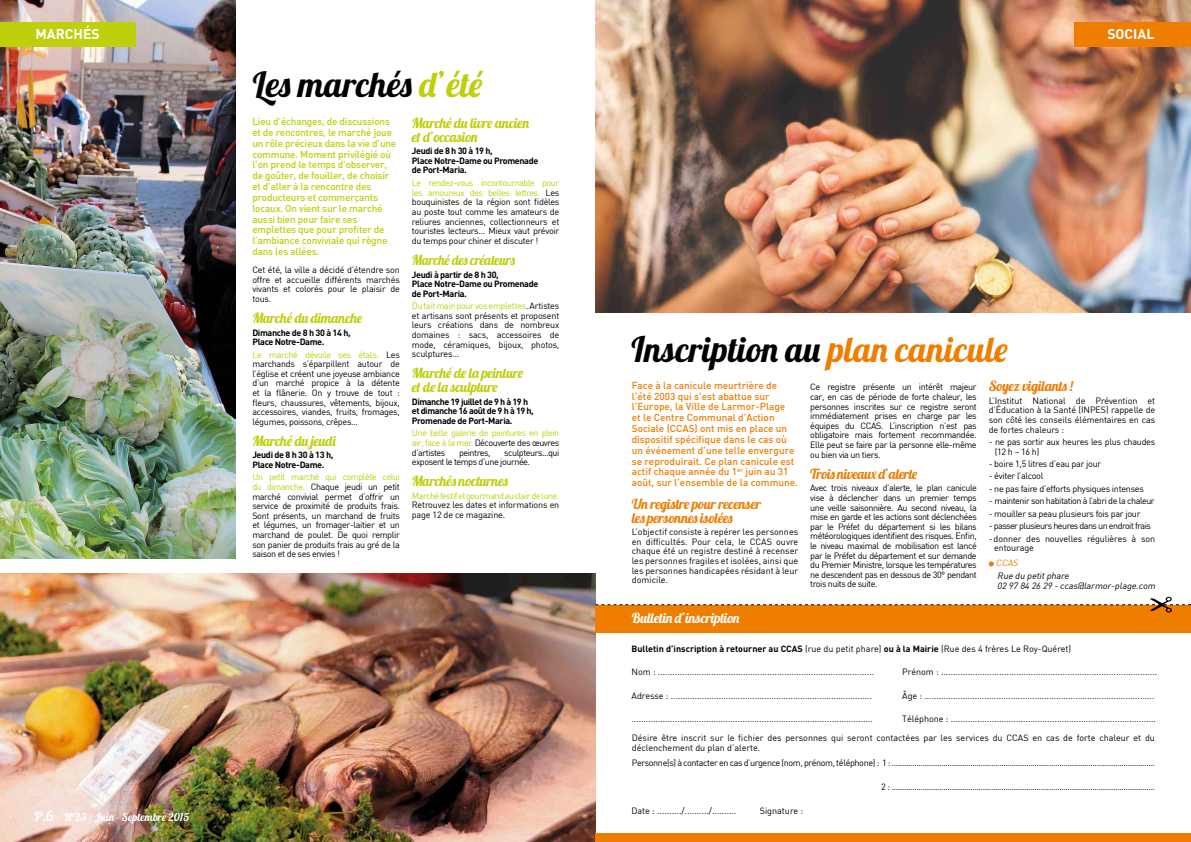
<style>
.page{position:relative;width:1191px;height:842px;background:#fff}
.page>*{position:absolute;margin:0;border:0;box-sizing:border-box;transform-origin:0 0}
.t1{font:35px "Lobster 1.4";letter-spacing:.045em;color:#000}
.t2{font:35px "Lobster 1.4";letter-spacing:.015em;color:#000}
.t3{font:14px/14px "Lobster 1.4";letter-spacing:.025em;color:#becf0b}
.t4{font:14px/14px "Lobster 1.4";color:#ef7d00}
.t5{font:14px "Lobster 1.4";letter-spacing:.025em;color:#fff}
.t6{font:14px "Lobster 1.4";color:#becf0b;scale:.95 1}
.t7{font:700 14px "DIN";color:#fff}
.t8{font:11px "Lobster 1.4";color:#fff}
.t9{font:500 10px/10.9px "DIN";letter-spacing:-.02em;color:#becf0b}
.t10{font:500 10px/10.8px "DIN";color:#ef7d00}
.t11{font:9px/9.6px "DIN";letter-spacing:-.03em;color:#000;text-align:justify}
.t12{font:9px/19.3px "DIN";color:#000;text-align:right}
.t13{font:700 9px/9.6px "DIN";letter-spacing:-.04em;color:#000}
.t14{font:9px/9.6px "DIN";letter-spacing:-.05em;color:#becf0b;text-align:justify}
.t15{font:9px/9.6px "DIN";letter-spacing:-.05em;color:#000}
.t16{font:700 9px "DIN";color:#000}
.t17{font:9px/12.4px "DIN";letter-spacing:-.06em;color:#000}
.t18{font:italic 9px/9.6px "DIN";color:#000}
.t19{font:9px "DIN";letter-spacing:-.01em;color:#000}
.t20{font:italic 9px "DIN";color:#ef7d00}
.s1{color:#becf0b}
.s2{color:#000}
.s3{font-size:14px}
.s4{color:#ef7d00}
.s5{font-weight:400}
</style>
<div class="page">
<img style="left:0;top:0;width:235px;height:558px">
<div style="left:0;top:22px;width:136px;height:25px;background:#becf0b"></div>
<img style="left:0;top:574px;width:595px;height:268px">
<div style="left:595px;top:605px;width:596px;height:27px;background:#ef7d00"></div>
<div style="left:595px;top:833px;width:596px;height:9px;background:#ef7d00"></div>
<img style="left:595px;top:0;width:596px;height:312px">
<div style="left:1074px;top:22px;width:117px;height:25px;background:#ef7d00"></div>
<svg style="left:988px;top:561px;width:6px;height:5px"></svg>
<svg style="left:595px;top:596px;width:596px;height:17px"></svg>
<h2 class="t7" style="left:35px;top:25px;width:66px">MARCHÉS</h2>
<h1 class="t2" style="left:253px;top:62px;width:231px">Les marchés <span class="s1">d’été</span></h1>
<p class="t9" style="left:252px;top:116px;width:145px">Lieu d’échanges, de discussions et de rencontres, le marché joue un rôle précieux dans la vie d’une commune. Moment privilégié où l’on prend le temps d’observer, de goûter, de fouiller, de choisir et d’aller à la rencontre des producteurs et commerçants locaux. On vient sur le marché aussi bien pour faire ses emplettes que pour profiter de l’ambiance conviviale qui règne dans les allées.</p>
<p class="t11" style="left:252px;top:265px;width:149px">Cet été, la ville a décidé d’étendre son offre et accueille différents marchés vivants et colorés pour le plaisir de tous.</p>
<h2 class="t3" style="left:252px;top:311px;width:111px">Marché du dimanche</h2>
<p class="t13" style="left:252px;top:327px;width:100px">Dimanche de 8 h 30 à 14 h,<br>Place Notre-Dame.</p>
<p class="t11" style="left:252px;top:349px;width:149px"><span class="s1">Le marché dévoile ses étals.</span> Les marchands s’éparpillent autour de l’église et créent une joyeuse ambiance d’un marché propice à la détente et la flânerie. On y trouve de tout : fleurs, chaussures, vêtements, bijoux, accessoires, viandes, fruits, fromages, légumes, poissons, crêpes…</p>
<h2 class="t3" style="left:252px;top:434px;width:85px">Marché du jeudi</h2>
<p class="t13" style="left:252px;top:450px;width:82px">Jeudi de 8 h 30 à 13 h,<br>Place Notre-Dame.</p>
<p class="t11" style="left:252px;top:472px;width:149px"><span class="s1">Un petit marché qui complète celui du dimanche.</span> Chaque jeudi un petit marché convivial permet d’offrir un service de proximité de produits frais.<br>Sont présents, un marchand de fruits et légumes, un fromager-laitier et un marchand de poulet. De quoi remplir son panier de produits frais au gré de la saison et de ses envies !</p>
<h2 class="t3" style="left:412px;top:115px;width:119px">Marché du livre ancien et d’occasion</h2>
<p class="t13" style="left:412px;top:146px;width:128px">Jeudi de 8 h 30 à 19 h,<br>Place Notre-Dame ou Promenade de Port-Maria.</p>
<p class="t11" style="left:412px;top:177px;width:149px"><span class="s1">Le rendez-vous incontournable pour les amoureux des belles lettres.</span> Les bouquinistes de la région sont fidèles au poste tout comme les amateurs de reliures anciennes, collectionneurs et touristes lecteurs… Mieux vaut prévoir du temps pour chiner et discuter !</p>
<h2 class="t6" style="left:412px;top:251px;width:110px">Marché des créateurs</h2>
<p class="t13" style="left:412px;top:269px;width:128px">Jeudi à partir de 8 h 30,<br>Place Notre-Dame ou Promenade de Port-Maria.</p>
<p class="t11" style="left:412px;top:301px;width:149px"><span class="s1">Du fait main pour vos emplettes</span>. Artistes et artisans sont présents et proposent leurs créations dans de nombreux domaines : sacs, accessoires de mode, céramiques, bijoux, photos, sculptures…</p>
<h2 class="t3" style="left:412px;top:366px;width:113px">Marché de la peinture et de la sculpture</h2>
<p class="t13" style="left:412px;top:396px;width:123px">Dimanche 19 juillet de 9 h à 19 h et dimanche 16 août de 9 h à 19 h,<br>Promenade de Port-Maria.</p>
<p class="t14" style="left:412px;top:428px;width:149px">Une belle galerie de peintures en plein air, face à la mer. <span class="s2">Découverte des œuvres d’artistes</span></p>
<p class="t15" style="left:412px;top:447px;width:149px;text-indent:92px">sculpteurs...qui exposent le temps d’une journée.</p>
<h2 class="t3" style="left:412px;top:474px;width:97px">Marchés nocturnes</h2>
<p class="t14" style="left:412px;top:490px;width:149px">Marché festif et gourmand au clair de lune.</p>
<p class="t11" style="left:412px;top:500px;width:149px">Retrouvez les dates et informations en page 12 de ce magazine.</p>
<p class="t15" style="left:459px;top:447px;width:33px">peintres,</p>
<p class="t8" style="left:35px;top:810px;width:156px"><span class="s3">P.6</span> N°23 / Juin - Septembre 2015</p>
<h2 class="t7" style="left:1107px;top:25px;width:49px">SOCIAL</h2>
<h1 class="t1" style="left:631px;top:327px;width:377px">Inscription au <span class="s4">plan canicule</span></h1>
<p class="t10" style="left:632px;top:379px;width:168px">Face à la canicule meurtrière de l’été 2003 qui s’est abattue sur l’Europe, la Ville de Larmor-Plage<br>et le Centre Communal d’Action Sociale (CCAS) ont mis en place un dispositif spécifique dans le cas où un événement d’une telle envergure se reproduirait. Ce plan canicule est actif chaque année du 1<sup>er</sup> juin au 31 août, sur l’ensemble de la commune.</p>
<h2 class="t4" style="left:632px;top:497px;width:131px">Un registre pour recenser les personnes isolées</h2>
<p class="t11" style="left:632px;top:527px;width:168px">L’objectif consiste à repérer les personnes en difficultés. Pour cela, le CCAS ouvre chaque été un registre destiné à recenser les personnes fragiles et isolées, ainsi que les personnes handicapées résidant à leur domicile.</p>
<h2 class="t4" style="left:988px;top:379px;width:86px">Soyez vigilants !</h2>
<p class="t11" style="left:988px;top:395px;width:168px">L’Institut National de Prévention et d’Éducation à la Santé (INPES) rappelle de son côté les conseils élémentaires en cas de fortes chaleurs :</p>
<p class="t11" style="left:994px;top:437px;width:162px;text-indent:-6px">- ne pas sortir aux heures les plus chaudes (12 h – 16 h)</p>
<p class="t11" style="left:988px;top:459px;width:114px">- boire 1,5 litres d’eau par jour</p>
<p class="t11" style="left:988px;top:471px;width:56px">- éviter l’alcool</p>
<p class="t11" style="left:988px;top:484px;width:157px">- ne pas faire d’efforts physiques intenses</p>
<p class="t15" style="left:988px;top:496px;width:167px">- maintenir son habitation à l’abri de la chaleur</p>
<p class="t11" style="left:988px;top:508px;width:153px">- mouiller sa peau plusieurs fois par jour</p>
<p class="t17" style="left:988px;top:520px;width:168px">- passer plusieurs heures dans un endroit frais -donner des nouvelles régulières à son</p>
<p class="t19" style="left:994px;top:542px;width:41px">entourage</p>
<p class="t20" style="left:996px;top:558px;width:26px">CCAS</p>
<p class="t18" style="left:997px;top:571px;width:161px">Rue du petitphare<br>02 97 84 26 29 - ccas@larmor-plage.com</p>
<p class="t11" style="left:810px;top:382px;width:168px">Ce registre présente un intérêt majeur car, en cas de période de forte chaleur, les personnes inscrites sur ce registre seront immédiatement prises en charge par les équipes du CCAS. L’inscription n’est pas obligatoire mais fortement recommandée.<br>Elle peut se faire par la personne elle-même ou bien via un tiers.</p>
<h2 class="t4" style="left:810px;top:467px;width:108px">Trois niveaux d’alerte</h2>
<p class="t11" style="left:810px;top:483px;width:168px">Avec trois niveaux d’alerte, le plan canicule vise à déclencher dans un premier temps une veille saisonnière. Au second niveau, la mise en garde et les actions sont déclenchées par le Préfet du département si les bilans météorologiques identifient des risques. Enfin, le niveau maximal de mobilisation est lancé par le Préfet du département et sur demande du Premier Ministre, lorsque les températures ne descendent pas en dessous de 30° pendant trois nuits de suite.</p>
<h2 class="t5" style="left:632px;top:609px;width:109px">Bulletin d’inscription</h2>
<p class="t16" style="left:631px;top:643px;width:441px">Bulletin d’inscription à retourner au CCAS <span class="s5">(rue du petit phare)</span> ou à la Mairie <span class="s5">(Rue des 4 frères Le Roy-Quéret)</span></p>
<p class="t11" style="left:902px;top:667px;width:257px">Prénom : .........................................................................................</p>
<p class="t11" style="left:902px;top:690px;width:254px">Âge : ................................................................................................</p>
<p class="t12" style="left:632px;top:709px;width:525px">Téléphone : .....................................................................................<br>Désire être inscrit sur le fichier des personnes qui seront contactées par les services du CCAS en cas de forte chaleur et du</p>
<p class="t11" style="left:632px;top:740px;width:525px;line-height:15.3px">déclenchement du plan d’alerte.<br>Personne(s) à contacter en cas d’urgence (nom, prénom, téléphone) : 1 : ...............................................................................................................................</p>
<p class="t11" style="left:881px;top:781px;width:275px">2 : ...............................................................................................................................</p>
<p class="t11" style="left:631px;top:667px;width:244px">Nom : .........................................................................................</p>
<p class="t12" style="left:631px;top:686px;width:242px">Adresse : ....................................................................................</p>
<p class="t11" style="left:631px;top:714px;width:243px">....................................................................................................</p>
<p class="t11" style="left:631px;top:805px;width:106px">Date : ........../........../..........</p>
<p class="t12" style="left:759px;top:801px;width:45px">Signature :</p>
</div>
